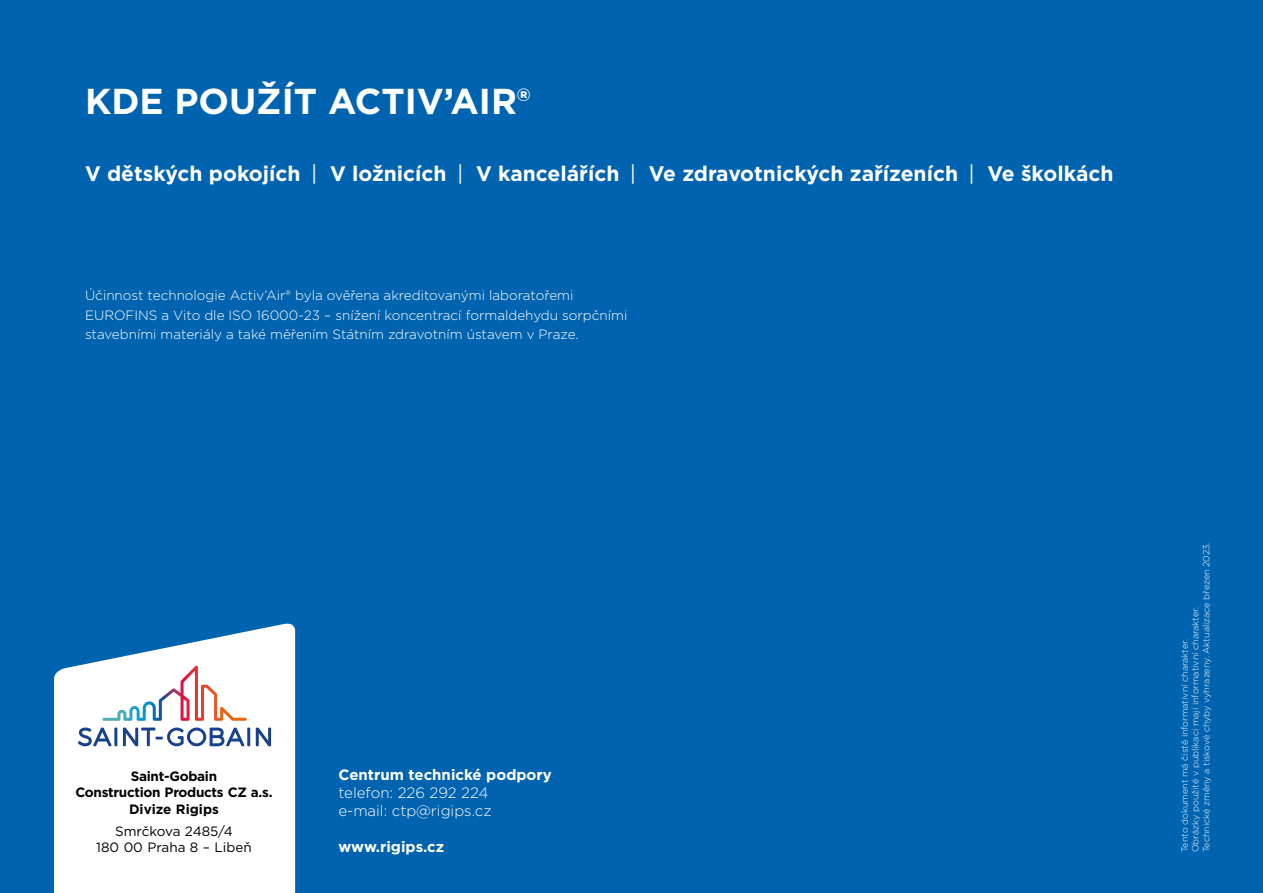
<style>
.page{position:relative;width:1263px;height:893px;background:#0063af}
.page>*{position:absolute;margin:0;border:0;box-sizing:border-box;transform-origin:0 0}
.t1{font:700 36px "Gotham";color:#fff}
.t2{font:700 21px "Gotham";color:#fff}
.t3{font:300 15px/18px "Gotham";color:#fff}
.t4{font:700 15px "Gotham";color:#fff}
.t5{font:300 13.5px/19.5px "Gotham";color:#fff}
.t6{font:700 13.5px/16.2px "Gotham";letter-spacing:-.02em;color:#000;text-align:center}
.t7{font:13.5px/16.2px "Gotham";color:#000;text-align:center}
.t8{font:300 9px/10.8px "Gotham";color:#fff}
.s1{font-weight:400}
</style>
<div class="page">
<svg style="left:54px;top:623px;width:241px;height:270px;background:#e4eef6"></svg>
<svg style="left:78px;top:727px;width:34px;height:19px"></svg>
<hr style="left:114px;top:728px;width:3px;height:18px;background:#17428b">
<svg style="left:123px;top:727px;width:121px;height:19px;background:#a8b8d3"></svg>
<hr style="left:247px;top:728px;width:3px;height:18px;background:#17428b">
<svg style="left:256px;top:728px;width:15px;height:18px"></svg>
<svg style="left:102px;top:666px;width:145px;height:55px;background:#efe3e5"></svg>
<h1 class="t1" style="left:85px;top:77px;width:447px">KDE POUŽÍT ACTIV’AIR®</h1>
<h2 class="t2" style="left:85px;top:160px;width:1030px">V dětských pokojích <span class="s1">|</span> V ložnicích <span class="s1">|</span> V kancelářích <span class="s1">|</span> Ve zdravotnických zařízeních <span class="s1">|</span> Ve školkách</h2>
<p class="t5" style="left:85px;top:285px;width:544px">Účinnost technologie Activ’Air® byla ověřena akreditovanými laboratořemi<br>EUROFINS a Vito dle ISO 16000-23 – snížení koncentrací formaldehydu sorpčními stavebními materiály a také měřením Státním zdravotním ústavem v Praze.</p>
<p class="t6" style="left:75px;top:768px;width:199px">Saint-Gobain<br>Construction Products CZ a.s.<br>Divize Rigips</p>
<p class="t7" style="left:96px;top:823px;width:157px">Smrčkova 2485/4<br>180 00 Praha 8 – Libeň</p>
<p class="t4" style="left:338px;top:765px;width:215px">Centrum technické podpory</p>
<p class="t3" style="left:338px;top:783px;width:155px">telefon: 226 292 224 e-mail: ctp@rigips.cz</p>
<p class="t4" style="left:338px;top:837px;width:107px">www.rigips.cz</p>
<p class="t8" style="left:1179px;top:852px;width:311px;rotate:-90deg">Tento dokument má čistě informativní charakter.<br>Obrázky použité v publikaci mají informativní charakter.<br>Technické změny a tiskové chyby vyhrazeny. Aktualizace březen 2023.</p>
</div>
